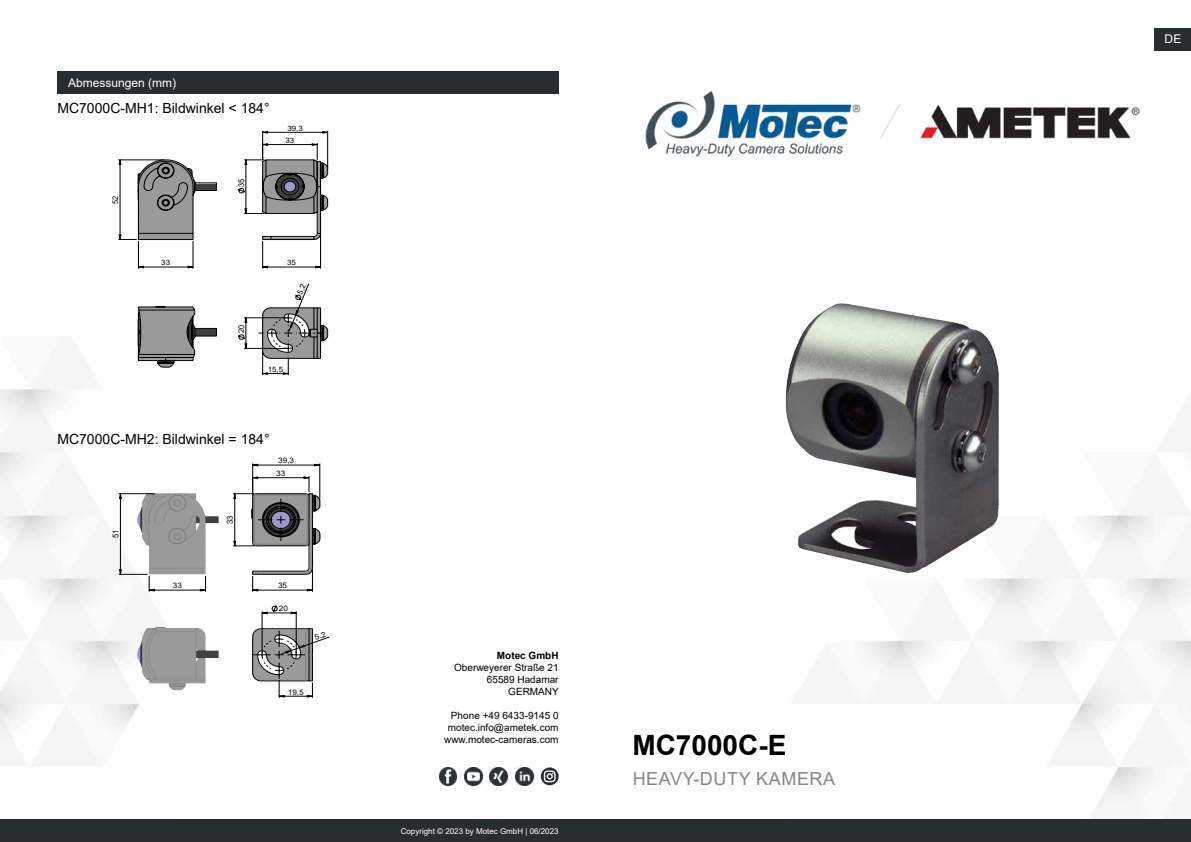
<style>
.page{position:relative;width:1191px;height:842px;background:#fff}
.page>*{position:absolute;margin:0;border:0;box-sizing:border-box;transform-origin:0 0}
.t1{font:700 28px "Arial";color:#000}
.t2{font:18px "Arial";letter-spacing:.035em;color:#878787}
.t3{font:14px "Arial";color:#000}
.t4{font:12px "Arial";color:#fff}
.t5{font:10px/12px "Arial";color:#000;text-align:right}
.t6{font:700 10px "Arial";color:#000}
.t7{font:8.2px "Arial";color:#000;scale:.93 1}
.t8{font:8px "Arial";color:#fff}
.t9{font:7.9px "Arial";color:#000;scale:.93 1}
.t10{font:7.6px "Arial";color:#000;scale:1.08 1}
.t11{font:7.4px "Arial";color:#000;scale:1.08 1}
</style>
<div class="page">
<img style="left:792px;top:336px;width:399px;height:483px">
<div style="left:1155px;top:28px;width:36px;height:23px;background:#272e32"></div>
<img style="left:785px;top:303px;width:53px;height:130px">
<div style="left:0;top:819px;width:604px;height:23px;background:#272e32"></div>
<img style="left:439px;top:767px;width:18px;height:18px">
<img style="left:464px;top:767px;width:18px;height:18px">
<img style="left:490px;top:767px;width:18px;height:18px">
<img style="left:515px;top:767px;width:18px;height:18px">
<svg style="left:541px;top:767px;width:17px;height:18px"></svg>
<div style="left:544px;top:770px;width:11px;height:12px;border:1px solid #fff;border-radius:3px"></div>
<div style="left:546px;top:773px;width:7px;height:6px;border:1px solid #fff;border-radius:50%"></div>
<div style="left:587px;top:819px;width:604px;height:23px;background:#272e32"></div>
<img style="left:645px;top:91px;width:495px;height:66px">
<hr style="left:320px;top:463px;width:1px;height:35px;background:#000">
<hr style="left:252px;top:463px;width:1px;height:32px;background:#000">
<div style="left:57px;top:71px;width:501px;height:23px;background:#272e32"></div>
<svg style="left:118px;top:131px;width:210px;height:244px"></svg>
<svg style="left:119px;top:464px;width:211px;height:234px"></svg>
<p class="t4" style="left:68px;top:74px;width:110px">Abmessungen (mm)</p>
<h3 class="t3" style="left:57px;top:98px;width:214px">MC7000C-MH1: Bildwinkel &lt; 184°</h3>
<p class="t9" style="left:110px;top:204px;width:10px;rotate:-90deg">52</p>
<p class="t9" style="left:236px;top:187px;width:10px;rotate:-90deg">35</p>
<p class="t11" style="left:287px;top:123px;width:16px">39,3</p>
<p class="t11" style="left:285px;top:135px;width:10px">33</p>
<p class="t11" style="left:161px;top:258px;width:10px">33</p>
<p class="t11" style="left:287px;top:258px;width:10px">35</p>
<p class="t9" style="left:236px;top:333px;width:10px;rotate:-90deg">20</p>
<p class="t11" style="left:268px;top:364px;width:16px">15,5</p>
<h3 class="t3" style="left:57px;top:430px;width:214px">MC7000C-MH2: Bildwinkel = 184°</h3>
<p class="t10" style="left:278px;top:455px;width:16px">39,3</p>
<p class="t7" style="left:110px;top:538px;width:11px;rotate:-90deg">51</p>
<p class="t10" style="left:173px;top:580px;width:10px">33</p>
<p class="t7" style="left:224px;top:524px;width:11px;rotate:-90deg">33</p>
<p class="t10" style="left:276px;top:468px;width:10px">33</p>
<p class="t10" style="left:278px;top:580px;width:10px">35</p>
<p class="t10" style="left:279px;top:603px;width:10px">20</p>
<p class="t10" style="left:288px;top:687px;width:16px">19,5</p>
<p class="t6" style="left:497px;top:649px;width:63px">Motec GmbH</p>
<p class="t5" style="left:454px;top:662px;width:106px">Oberweyerer Straße 21<br>65589 Hadamar<br>GERMANY</p>
<p class="t5" style="left:444px;top:710px;width:116px">Phone +49 6433-9145 0 motec.info@ametek.com www.motec-cameras.com</p>
<p class="t8" style="left:401px;top:825px;width:159px">Copyright © 2023 by Motec GmbH | 06/2023</p>
<h1 class="t1" style="left:632px;top:726px;width:156px">MC7000C-E</h1>
<h2 class="t2" style="left:632px;top:766px;width:204px">HEAVY-DUTY KAMERA</h2>
<p class="t4" style="left:1164px;top:31px;width:19px">DE</p>
</div>
